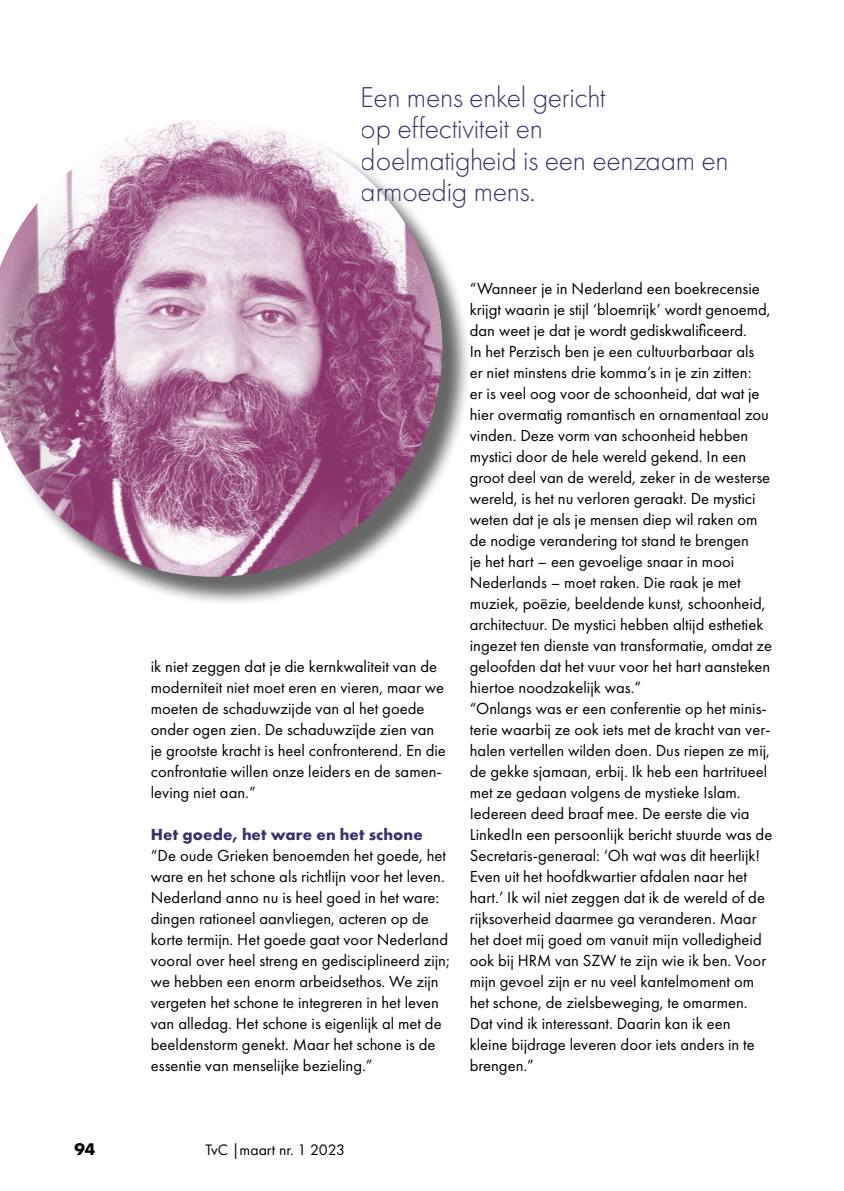
<style>
.page{position:relative;width:844px;height:1191px;background:#fff}
.page>*{position:absolute;margin:0;border:0;box-sizing:border-box;transform-origin:0 0}
.t1{font:300 29.75px/31.5px "Futura PT";letter-spacing:-.01em;color:#38316f}
.t2{font:700 17.5px "Futura PT";color:#000}
.t3{font:16.62px/21px "Futura PT";color:#000}
.t4{font:700 16.62px "Futura PT";letter-spacing:.01em;color:#38316f}
.t5{font:15.75px "Futura PT";color:#000}
</style>
<div class="page">
<div style="left:0;top:123px;width:471px;height:483px;background:#000;opacity:.75"></div>
<img style="left:0;top:121px;width:442px;height:456px">
<h1 class="t1" style="left:360px;top:81px;width:369px">Een mens enkel gericht<br>op effectiviteit en<br>doelmatigheid is een eenzaam en armoedig mens.</h1>
<p class="t3" style="left:151px;top:656px;width:296px">ik niet zeggen dat je die kernkwaliteit van de moderniteit niet moet eren en vieren, maar we moeten de schaduwzijde van al het goede onder ogen zien. De schaduwzijde zien van je grootste kracht is heel confronterend. En die confrontatie willen onze leiders en de samen&shy;leving niet aan.”</p>
<p class="t4" style="left:151px;top:824px;width:273px">Het goede, het ware en het schone</p>
<p class="t3" style="left:151px;top:845px;width:300px">“De oude Grieken benoemden het goede, het ware en het schone als richtlijn voor het leven.<br>Nederland anno nu is heel goed in het ware: dingen rationeel aanvliegen, acteren op de korte termijn. Het goede gaat voor Nederland vooral over heel streng en gedisciplineerd zijn; we hebben een enorm arbeidsethos. We zijn vergeten het schone te integreren in het leven van alledag. Het schone is eigenlijk al met de beeldenstorm genekt. Maar het schone is de essentie van menselijke bezieling.”</p>
<p class="t3" style="left:469px;top:278px;width:304px">“Wanneer je in Nederland een boekrecensie krijgt waarin je stijl ‘bloemrijk’ wordt genoemd, dan weet je dat je wordt gediskwalificeerd.<br>In het Perzisch ben je een cultuurbarbaar als<br>er niet minstens drie komma’s in je zin zitten:<br>er is veel oog voor de schoonheid, dat wat je hier overmatig romantisch en ornamentaal zou vinden. Deze vorm van schoonheid hebben mystici door de hele wereld gekend. In een groot deel van de wereld, zeker in de westerse wereld, is het nu verloren geraakt. De mystici weten dat je als je mensen diep wil raken om de nodige verandering tot stand te brengen<br>je het hart – een gevoelige snaar in mooi Nederlands – moet raken. Die raak je met muziek, poëzie, beeldende kunst, schoonheid, architectuur. De mystici hebben altijd esthetiek ingezet ten dienste van transformatie, omdat ze geloofden dat het vuur voor het hart aansteken hiertoe noodzakelijk was.”<br>“Onlangs was er een conferentie op het minis&shy;terie waarbij ze ook iets met de kracht van ver&shy;halen vertellen wilden doen. Dus riepen ze mij, de gekke sjamaan, erbij. Ik heb een hartritueel met ze gedaan volgens de mystieke Islam.<br>Iedereen deed braaf mee. De eerste die via LinkedIn een persoonlijk bericht stuurde was de Secretaris-generaal: ‘Oh wat was dit heerlijk!<br>Even uit het hoofdkwartier afdalen naar het hart.’ Ik wil niet zeggen dat ik de wereld of de rijksoverheid daarmee ga veranderen. Maar het doet mij goed om vanuit mijn volledigheid ook bij HRM van SZW te zijn wie ik ben. Voor mijn gevoel zijn er nu veel kantelmoment om het schone, de zielsbeweging, te omarmen.<br>Dat vind ik interessant. Daarin kan ik een kleine bijdrage leveren door iets anders in te brengen.”</p>
<p class="t2" style="left:74px;top:1137px;width:22px">94</p>
<p class="t5" style="left:205px;top:1140px;width:141px">TvC |maart nr. 1 2023</p>
</div>
